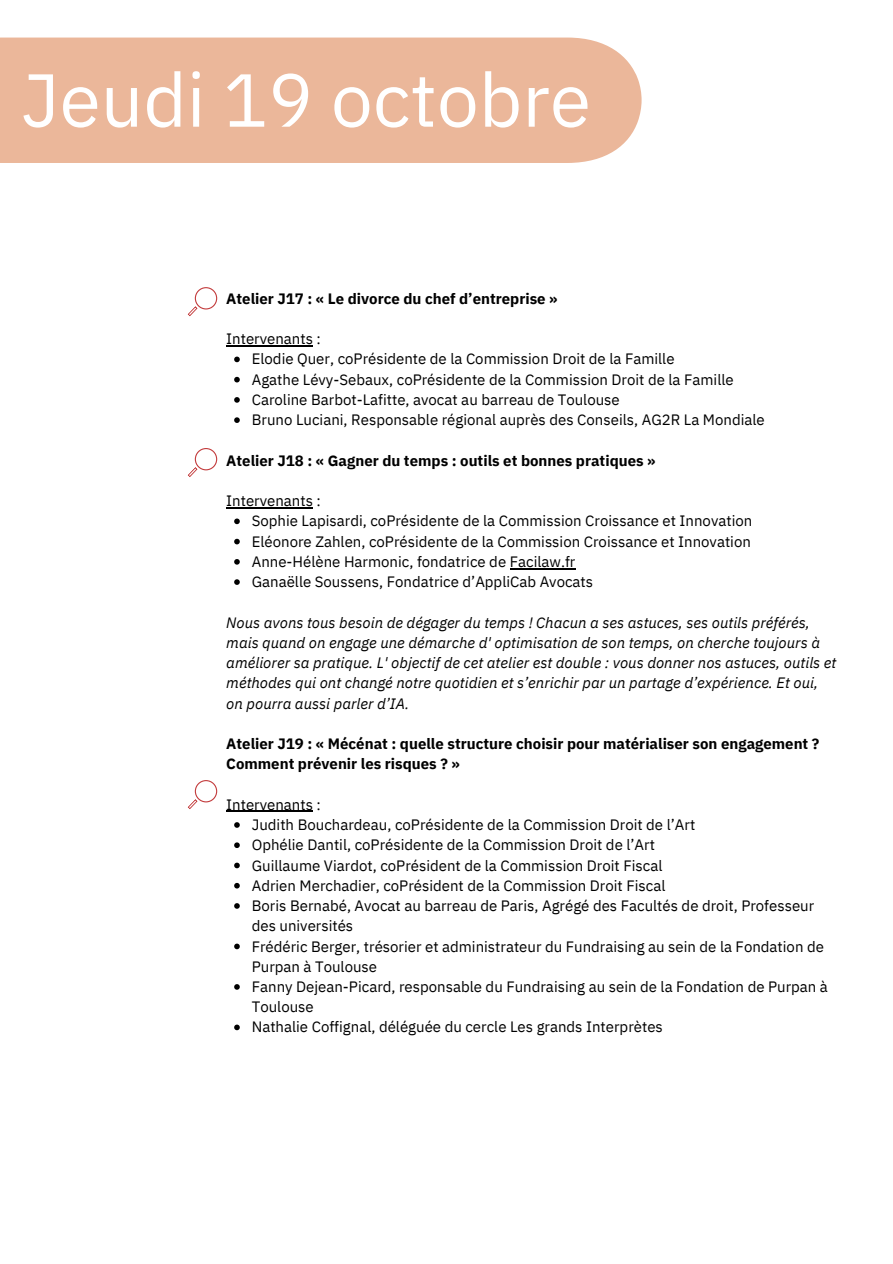
<style>
.page{position:relative;width:893px;height:1264px;background:#fff}
.page>*{position:absolute;margin:0;border:0;box-sizing:border-box;transform-origin:0 0}
.t1{font:75px "IBM Plex Sans";color:#fff}
.t2{font:15px/20.2px "IBM Plex Sans";color:#000}
.t3{font:italic 15px/20.2px "IBM Plex Sans";color:#000}
.t4{font:700 15px/20.2px "IBM Plex Sans";color:#000}
</style>
<div class="page">
<div style="left:0;top:38px;width:641px;height:125px;background:#ebb79a"></div>
<svg style="left:187px;top:287px;width:30px;height:29px"></svg>
<svg style="left:234px;top:356px;width:6px;height:6px"></svg>
<svg style="left:234px;top:377px;width:6px;height:5px"></svg>
<svg style="left:234px;top:397px;width:6px;height:6px"></svg>
<svg style="left:234px;top:417px;width:6px;height:6px"></svg>
<svg style="left:234px;top:518px;width:6px;height:6px"></svg>
<svg style="left:234px;top:539px;width:6px;height:5px"></svg>
<svg style="left:234px;top:559px;width:6px;height:5px"></svg>
<hr style="left:509px;top:568px;width:66px;height:1px;background:#000">
<svg style="left:234px;top:579px;width:6px;height:6px"></svg>
<svg style="left:234px;top:822px;width:6px;height:5px"></svg>
<svg style="left:234px;top:842px;width:6px;height:6px"></svg>
<svg style="left:234px;top:862px;width:6px;height:6px"></svg>
<svg style="left:234px;top:882px;width:6px;height:6px"></svg>
<svg style="left:234px;top:903px;width:6px;height:5px"></svg>
<svg style="left:234px;top:943px;width:6px;height:6px"></svg>
<svg style="left:234px;top:984px;width:6px;height:5px"></svg>
<svg style="left:234px;top:1024px;width:6px;height:6px"></svg>
<hr style="left:226px;top:345px;width:87px;height:1px;background:#000">
<hr style="left:226px;top:507px;width:87px;height:1px;background:#000">
<hr style="left:226px;top:811px;width:87px;height:1px;background:#000">
<svg style="left:188px;top:448px;width:29px;height:29px"></svg>
<svg style="left:187px;top:780px;width:30px;height:29px"></svg>
<h1 class="t1" style="left:21px;top:50px;width:571px">Jeudi 19 octobre</h1>
<p class="t4" style="left:226px;top:288px;width:333px">Atelier J17 : « Le divorce du chef d’entreprise »</p>
<p class="t2" style="left:226px;top:328px;width:96px">Intervenants :</p>
<p class="t2" style="left:252px;top:349px;width:514px">Elodie Quer, coPrésidente de la Commission Droit de la Famille<br>Agathe Lévy-Sebaux, coPrésidente de la Commission Droit de la Famille Caroline Barbot-Lafitte, avocat au barreau de Toulouse<br>Bruno Luciani, Responsable régional auprès des Conseils, AG2R La Mondiale</p>
<p class="t4" style="left:226px;top:450px;width:431px">Atelier J18 : « Gagner du temps : outils et bonnes pratiques »</p>
<p class="t2" style="left:226px;top:490px;width:96px">Intervenants :</p>
<p class="t2" style="left:252px;top:510px;width:502px">Sophie Lapisardi, coPrésidente de la Commission Croissance et Innovation Eléonore Zahlen, coPrésidente de la Commission Croissance et Innovation Anne-Hélène Harmonic, fondatrice de Facilaw.fr<br>Ganaëlle Soussens, Fondatrice d’AppliCab Avocats</p>
<p class="t3" style="left:226px;top:612px;width:611px">Nous avons tous besoin de dégager du temps ! Chacun a ses astuces, ses outils préférés, mais quand on engage une démarche d' optimisation de son temps, on cherche toujours à améliorer sa pratique. L' objectif de cet atelier est double : vous donner nos astuces, outils et méthodes qui ont changé notre quotidien et s’enrichir par un partage d’expérience. Et oui, on pourra aussi parler d’IA.</p>
<p class="t4" style="left:226px;top:733px;width:594px">Atelier J19 : « Mécénat : quelle structure choisir pour matérialiser son engagement ?<br>Comment prévenir les risques ? »</p>
<p class="t2" style="left:226px;top:794px;width:96px">Intervenants :</p>
<p class="t2" style="left:252px;top:814px;width:577px">Judith Bouchardeau, coPrésidente de la Commission Droit de l’Art<br>Ophélie Dantil, coPrésidente de la Commission Droit de l’Art<br>Guillaume Viardot, coPrésident de la Commission Droit Fiscal<br>Adrien Merchadier, coPrésident de la Commission Droit Fiscal<br>Boris Bernabé, Avocat au barreau de Paris, Agrégé des Facultés de droit, Professeur des universités<br>Frédéric Berger, trésorier et administrateur du Fundraising au sein de la Fondation de Purpan à Toulouse<br>Fanny Dejean-Picard, responsable du Fundraising au sein de la Fondation de Purpan à Toulouse<br>Nathalie Coffignal, déléguée du cercle Les grands Interprètes</p>
</div>
